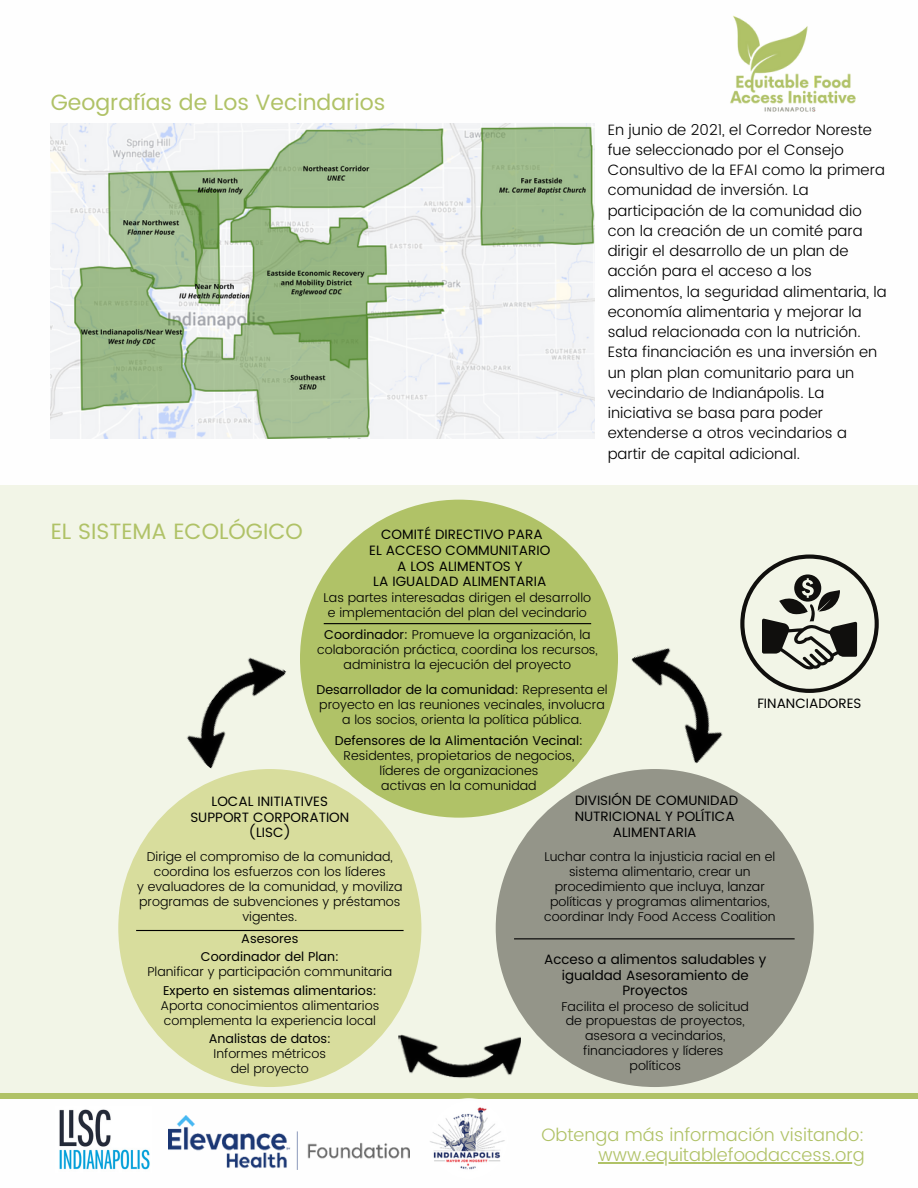
<style>
.page{position:relative;width:918px;height:1188px;background:#fff}
.page>*{position:absolute;margin:0;border:0;box-sizing:border-box;transform-origin:0 0}
.t1{font:22.2px "Poppins";color:#b0c267}
.t2{font:300 18px "Poppins";color:#b0c267}
.t3{font:300 15px/20.2px "Poppins";color:#000}
.t4{font:13.5px/15.8px "Poppins";color:#000;text-align:center}
.t5{font:300 12.75px/14.9px "Poppins";color:#000;text-align:center}
.t6{font:12.75px "Poppins";color:#000}
.s1{font-weight:400}
</style>
<div class="page">
<img style="left:730px;top:15px;width:126px;height:97px">
<div style="left:0;top:485px;width:918px;height:608px;background:#f2f5e7"></div>
<div style="left:300px;top:500px;width:318px;height:318px;background:#b0c267;border-radius:50%"></div>
<hr style="left:324px;top:623px;width:267px;height:1px;background:#000">
<div style="left:118px;top:769px;width:303px;height:318px;background:#d8dd9d;border-radius:50%"></div>
<hr style="left:136px;top:930px;width:268px;height:1px;background:#000">
<div style="left:496px;top:769px;width:318px;height:318px;background:#949589;border-radius:50%"></div>
<hr style="left:514px;top:938px;width:281px;height:1px;background:#000">
<img style="left:187px;top:621px;width:132px;height:173px">
<img style="left:596px;top:617px;width:128px;height:168px">
<img style="left:397px;top:993px;width:125px;height:106px">
<svg style="left:740px;top:555px;width:139px;height:138px"></svg>
<div style="left:0;top:1093px;width:918px;height:5px;background:#b0c267"></div>
<img style="left:427px;top:1098px;width:83px;height:72px">
<img style="left:59px;top:1109px;width:91px;height:61px">
<img style="left:51px;top:123px;width:544px;height:315px">
<img style="left:168px;top:1115px;width:242px;height:54px">
<hr style="left:599px;top:1162px;width:266px;height:1px;background:#b0c267">
<p class="t1" style="left:51px;top:90px;width:336px">Geografías de Los Vecindarios</p>
<p class="t3" style="left:608px;top:119px;width:266px">En junio de 2021, el Corredor Noreste</p>
<p class="t3" style="left:608px;top:140px;width:281px">fue seleccionado por el Consejo<br>Consultivo de la EFAI como la primera comunidad de inversión. La participación de la comunidad dio con la creación de un comité para dirigir el desarrollo de un plan de acción para el acceso a los alimentos, la seguridad alimentaria, la economía alimentaria y mejorar la salud relacionada con la nutrición.<br>Esta financiación es una inversión en un plan plan comunitario para un vecindario de Indianápolis. La iniciativa se basa para poder extenderse a otros vecindarios a partir de capital adicional.</p>
<p class="t1" style="left:51px;top:518px;width:254px">EL SISTEMA ECOLÓGICO</p>
<p class="t4" style="left:381px;top:527px;width:163px">COMITÉ DIRECTIVO PARA</p>
<p class="t4" style="left:369px;top:542px;width:183px">EL ACCESO COMMUNITARIO</p>
<p class="t4" style="left:397px;top:558px;width:127px">A LOS ALIMENTOS Y</p>
<p class="t4" style="left:373px;top:574px;width:175px">LA IGUALDAD ALIMENTARIA</p>
<p class="t5" style="left:324px;top:590px;width:269px">Las partes interesadas dirigen el desarrollo</p>
<p class="t5" style="left:328px;top:605px;width:260px">e implementación del plan del vecindario</p>
<p class="t5" style="left:324px;top:628px;width:268px"><span class="s1">Coordinador:</span> Promueve la organización, la</p>
<p class="t5" style="left:317px;top:642px;width:282px">colaboración práctica, coordina los recursos, administra la ejecución del proyecto</p>
<p class="t5" style="left:317px;top:682px;width:293px"><span class="s1">Desarrollador de la comunidad:</span> Representa el proyecto en las reuniones vecinales, involucra a los socios, orienta la política pública.</p>
<p class="t6" style="left:335px;top:733px;width:250px">Defensores de la Alimentación Vecinal:</p>
<p class="t5" style="left:344px;top:748px;width:232px">Residentes, propietarios de negocios, líderes de organizaciones</p>
<p class="t5" style="left:381px;top:778px;width:157px">activas en la comunidad</p>
<p class="t4" style="left:757px;top:696px;width:106px">FINANCIADORES</p>
<p class="t4" style="left:190px;top:793px;width:160px">LOCAL INITIATIVES<br>SUPPORT CORPORATION (LISC)</p>
<p class="t5" style="left:147px;top:850px;width:247px">Dirige el compromiso de la comunidad,</p>
<p class="t5" style="left:154px;top:864px;width:234px">coordina los esfuerzos con los líderes</p>
<p class="t5" style="left:137px;top:879px;width:267px">y evaluadores de la comunidad, y moviliza</p>
<p class="t5" style="left:139px;top:894px;width:263px">programas de subvenciones y préstamos vigentes.</p>
<p class="t6" style="left:201px;top:949px;width:140px">Coordinador del Plan:</p>
<p class="t5" style="left:147px;top:964px;width:246px">Planificar y participación communitaria</p>
<p class="t6" style="left:241px;top:932px;width:59px">Asesores</p>
<p class="t6" style="left:163px;top:983px;width:215px">Experto en sistemas alimentarios:</p>
<p class="t5" style="left:160px;top:998px;width:220px">Aporta conocimientos alimentarios</p>
<p class="t5" style="left:164px;top:1013px;width:214px">complementa la experiencia local</p>
<p class="t6" style="left:209px;top:1031px;width:124px">Analistas de datos:</p>
<p class="t5" style="left:214px;top:1046px;width:114px">Informes métricos</p>
<p class="t5" style="left:231px;top:1061px;width:80px">del proyecto</p>
<p class="t4" style="left:575px;top:793px;width:165px">DIVISIÓN DE COMUNIDAD</p>
<p class="t4" style="left:575px;top:808px;width:161px">NUTRICIONAL Y POLÍTICA<br>ALIMENTARIA</p>
<p class="t5" style="left:544px;top:850px;width:233px">Luchar contra la injusticia racial en el sistema alimentario, crear un procedimiento que incluya, lanzar políticas y programas alimentarios, coordinar Indy Food Access Coalition</p>
<p class="t4" style="left:544px;top:951px;width:224px">Acceso a alimentos saludables y igualdad Asesoramiento de<br>Proyectos</p>
<p class="t5" style="left:562px;top:999px;width:189px">Facilita el proceso de solicitud de propuestas de proyectos, asesora a vecindarios, financiadores y líderes</p>
<p class="t5" style="left:630px;top:1058px;width:53px">políticos</p>
<p class="t2" style="left:542px;top:1124px;width:325px">Obtenga más información visitando:</p>
<p class="t2" style="left:599px;top:1144px;width:268px">www.equitablefoodaccess.org</p>
</div>
